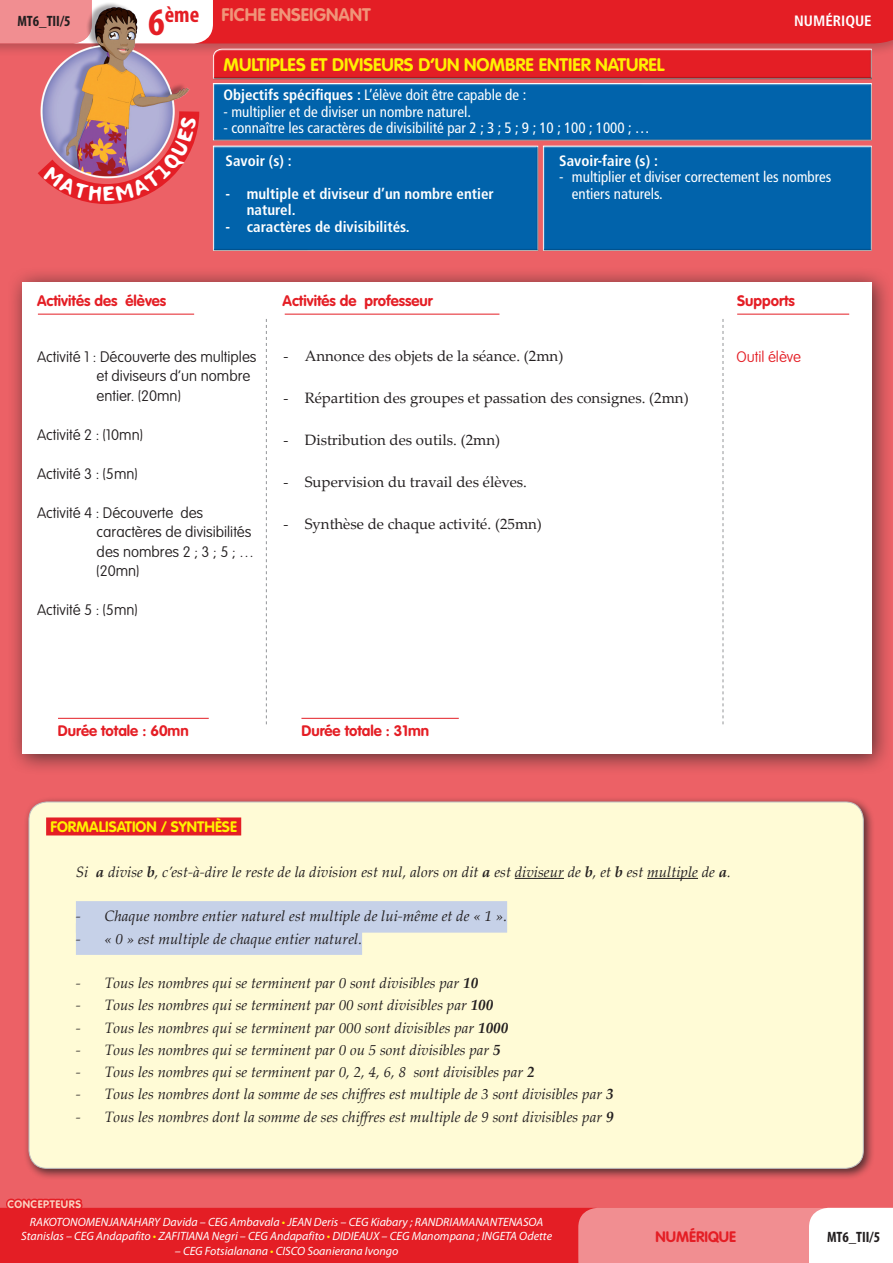
<style>
.page{position:relative;width:893px;height:1263px;background:#ec6166}
.page>*{position:absolute;margin:0;border:0;box-sizing:border-box;transform-origin:0 0}
.t1{font:700 condensed 39px "Myriad Pro";color:#e41e25}
.t2{font:700 condensed 22.8px "Myriad Pro";color:#e41e25}
.t3{font:700 18px "VAG Rounded Std";color:#fff101}
.t4{font:700 18px "VAG Rounded Std";color:#f09579}
.t5{font:italic 15px "Palatino Linotype";color:#231f20}
.t6{font:condensed 15px/16.5px "Frutiger LT Std";color:#fff}
.t7{font:100 15px/19.5px "VAG Rounded Std";color:#231f20}
.t8{font:15px "Palatino Linotype";color:#231f20}
.t9{font:700 condensed 15px/16.5px "Frutiger LT Std";color:#fff}
.t10{font:700 15px "VAG Rounded Std";color:#e41e25}
.t11{font:700 15px "VAG Rounded Std";color:#fff101}
.t12{font:700 condensed 15px "Myriad Pro";color:#231f20}
.t13{font:100 15px "VAG Rounded Std";color:#e41e25}
.t14{font:italic 12px/14.4px "Myriad Pro";color:#fff;text-align:center}
.t15{font:700 10.8px "VAG Rounded Std";color:#fad1c0}
.s1{font-weight:700}
.s2{color:#fff101}
</style>
<div class="page">
<div style="left:212px;top:47px;width:661px;height:34px;background:#d45a5e"></div>
<div style="left:212px;top:145px;width:327px;height:108px;background:#0163ab"></div>
<div style="left:542px;top:144px;width:330px;height:108px;background:#231f20;opacity:.4"></div>
<div style="left:6px;top:266px;width:887px;height:510px;background:#231f20;opacity:.75"></div>
<div style="left:22px;top:282px;width:850px;height:472px;background:#fff"></div>
<svg style="left:266px;top:319px;width:1px;height:405px"></svg>
<svg style="left:723px;top:319px;width:1px;height:405px"></svg>
<hr style="left:58px;top:718px;width:151px;height:1px;background:#e41e25">
<hr style="left:301px;top:718px;width:158px;height:1px;background:#e41e25">
<hr style="left:38px;top:314px;width:156px;height:1px;background:#e41e25">
<hr style="left:285px;top:314px;width:214px;height:1px;background:#e41e25">
<hr style="left:737px;top:314px;width:112px;height:1px;background:#e41e25">
<div style="left:23px;top:796px;width:852px;height:384px;background:#231f20;opacity:.75"></div>
<div style="left:29px;top:802px;width:834px;height:366px;background:#fffbd6;border-radius:18px"></div>
<div style="left:212px;top:82px;width:661px;height:61px;background:#231f20;opacity:.4"></div>
<svg style="left:0;top:0;width:893px;height:79px"></svg>
<div style="left:0;top:1208px;width:578px;height:55px;background:#e41e25"></div>
<svg style="left:578px;top:1208px;width:315px;height:55px"></svg>
<svg style="left:5px;top:1198px;width:79px;height:16px"></svg>
<div style="left:46px;top:817px;width:195px;height:18px;background:#e41e25"></div>
<hr style="left:515px;top:878px;width:49px;height:1px;background:#231f20">
<hr style="left:647px;top:878px;width:51px;height:1px;background:#231f20">
<div style="left:76px;top:901px;width:431px;height:32px;background:#c6d1e8"></div>
<div style="left:76px;top:923px;width:286px;height:32px;background:#c6d1e8"></div>
<img style="left:30px;top:0;width:165px;height:91px">
<svg style="left:38px;top:91px;width:162px;height:113px"></svg>
<p class="t12" style="left:18px;top:12px;width:54px">MT6_TII/5</p>
<h2 class="t2" style="left:165px;top:0;width:36px">ème</h2>
<h1 class="t1" style="left:148px;top:-2px;width:18px">6</h1>
<p class="t4" style="left:221px;top:4px;width:151px">FICHE ENSEIGNANT</p>
<p class="t3" style="left:223px;top:54px;width:443px">MULTIPLES ET DIVISEURS D’UN NOMBRE ENTIER NATUREL</p>
<p class="t6" style="left:223px;top:87px;width:304px"><span class="s1">Objectifs spécifiques :</span> L’élève doit être capable de :</p>
<p class="t6" style="left:223px;top:104px;width:249px">- multiplier et de diviser un nombre naturel.</p>
<p class="t6" style="left:223px;top:120px;width:428px">- connaître les caractères de divisibilité par 2 ; 3 ; 5 ; 9 ; 10 ; 100 ; 1000 ; …</p>
<p class="t9" style="left:794px;top:13px;width:77px">Numérique</p>
<p class="t9" style="left:226px;top:152px;width:68px">Savoir (s) :</p>
<p class="t9" style="left:247px;top:185px;width:248px;text-indent:-21px">- multiple et diviseur d’un nombre entier naturel.</p>
<p class="t9" style="left:226px;top:218px;width:186px">- caractères de divisibilités.</p>
<p class="t9" style="left:559px;top:152px;width:100px">Savoir-faire (s) :</p>
<p class="t6" style="left:572px;top:169px;width:261px;text-indent:-13px">- multiplier et diviser correctement les nombres entiers naturels.</p>
<p class="t10" style="left:37px;top:292px;width:131px">Activités des élèves</p>
<p class="t10" style="left:283px;top:292px;width:152px">Activités de professeur</p>
<p class="t10" style="left:737px;top:292px;width:59px">Supports</p>
<p class="t7" style="left:97px;top:347px;width:161px;text-indent:-60px">Activité 1 : Découverte des multiples et diviseurs d’un nombre entier. (20mn)</p>
<p class="t7" style="left:37px;top:425px;width:107px">Activité 2 : (10mn)</p>
<p class="t7" style="left:37px;top:464px;width:102px">Activité 3 : (5mn)</p>
<p class="t7" style="left:97px;top:503px;width:159px;text-indent:-60px">Activité 4 : Découverte des caractères de divisibilités des nombres 2 ; 3 ; 5 ; … (20mn)</p>
<p class="t7" style="left:37px;top:601px;width:102px">Activité 5 : (5mn)</p>
<p class="t8" style="left:283px;top:345px;width:281px">- Annonce des objets de la séance. (2mn)</p>
<p class="t8" style="left:283px;top:387px;width:407px">- Répartition des groupes et passation des consignes. (2mn)</p>
<p class="t8" style="left:283px;top:429px;width:218px">- Distribution des outils. (2mn)</p>
<p class="t8" style="left:283px;top:471px;width:245px">- Supervision du travail des élèves.</p>
<p class="t8" style="left:283px;top:513px;width:260px">- Synthèse de chaque activité. (25mn)</p>
<p class="t10" style="left:58px;top:722px;width:132px">Durée totale : 60mn</p>
<p class="t10" style="left:301px;top:722px;width:129px">Durée totale : 31mn</p>
<p class="t13" style="left:736px;top:348px;width:66px">Outil élève</p>
<p class="t11" style="left:50px;top:818px;width:16px">Formalisation</p>
<p class="t11" style="left:161px;top:818px;width:37px">/ Synth</p>
<p class="t11" style="left:215px;top:818px;width:16px">èse</p>
<p class="t5" style="left:76px;top:861px;width:656px">Si <span class="s1">a</span> divise <span class="s1">b</span>, c’est-à-dire le reste de la division est nul, alors on dit <span class="s1">a</span> est diviseur de <span class="s1">b</span>, et <span class="s1">b</span> est multiple de <span class="s1">a</span>.</p>
<p class="t5" style="left:76px;top:905px;width:433px">- Chaque nombre entier naturel est multiple de lui-même et de « 1 ».</p>
<p class="t5" style="left:76px;top:928px;width:288px">- « 0 » est multiple de chaque entier naturel.</p>
<p class="t5" style="left:76px;top:972px;width:404px">- Tous les nombres qui se terminent par 0 sont divisibles par <span class="s1">10</span></p>
<p class="t5" style="left:76px;top:994px;width:419px">- Tous les nombres qui se terminent par 00 sont divisibles par <span class="s1">100</span></p>
<p class="t5" style="left:76px;top:1017px;width:434px">- Tous les nombres qui se terminent par 000 sont divisibles par <span class="s1">1000</span></p>
<p class="t5" style="left:76px;top:1039px;width:426px">- Tous les nombres qui se terminent par 0 ou 5 sont divisibles par <span class="s1">5</span></p>
<p class="t5" style="left:76px;top:1061px;width:460px">- Tous les nombres qui se terminent par 0, 2, 4, 6, 8 sont divisibles par <span class="s1">2</span></p>
<p class="t5" style="left:76px;top:1083px;width:539px">- Tous les nombres dont la somme de ses chiffres est multiple de 3 sont divisibles par <span class="s1">3</span></p>
<p class="t5" style="left:76px;top:1106px;width:539px">- Tous les nombres dont la somme de ses chiffres est multiple de 9 sont divisibles par <span class="s1">9</span></p>
<p class="t15" style="left:7px;top:1198px;width:15px">Concepte</p>
<p class="t15" style="left:61px;top:1198px;width:15px">urs</p>
<p class="t14" style="left:21px;top:1214px;width:532px">RAKOTONOMENJANAHARY Davida – CEG Ambavala <span class="s2">•</span> JEAN Deris – CEG Kiabary ; RANDRIAMANANTENASOA<br>Stanislas – CEG Andapafito <span class="s2">•</span> ZAFITIANA Negri – CEG Andapafito <span class="s2">•</span> DIDIEAUX – CEG Manompana ; INGETA Odette</p>
<p class="t14" style="left:175px;top:1243px;width:225px">– CEG Fotsialanana <span class="s2">•</span> CISCO Soanierana Ivongo</p>
<p class="t10" style="left:655px;top:1228px;width:31px">Numériq</p>
<p class="t10" style="left:719px;top:1228px;width:18px">ue</p>
<p class="t12" style="left:827px;top:1227px;width:54px">MT6_TII/5</p>
</div>
